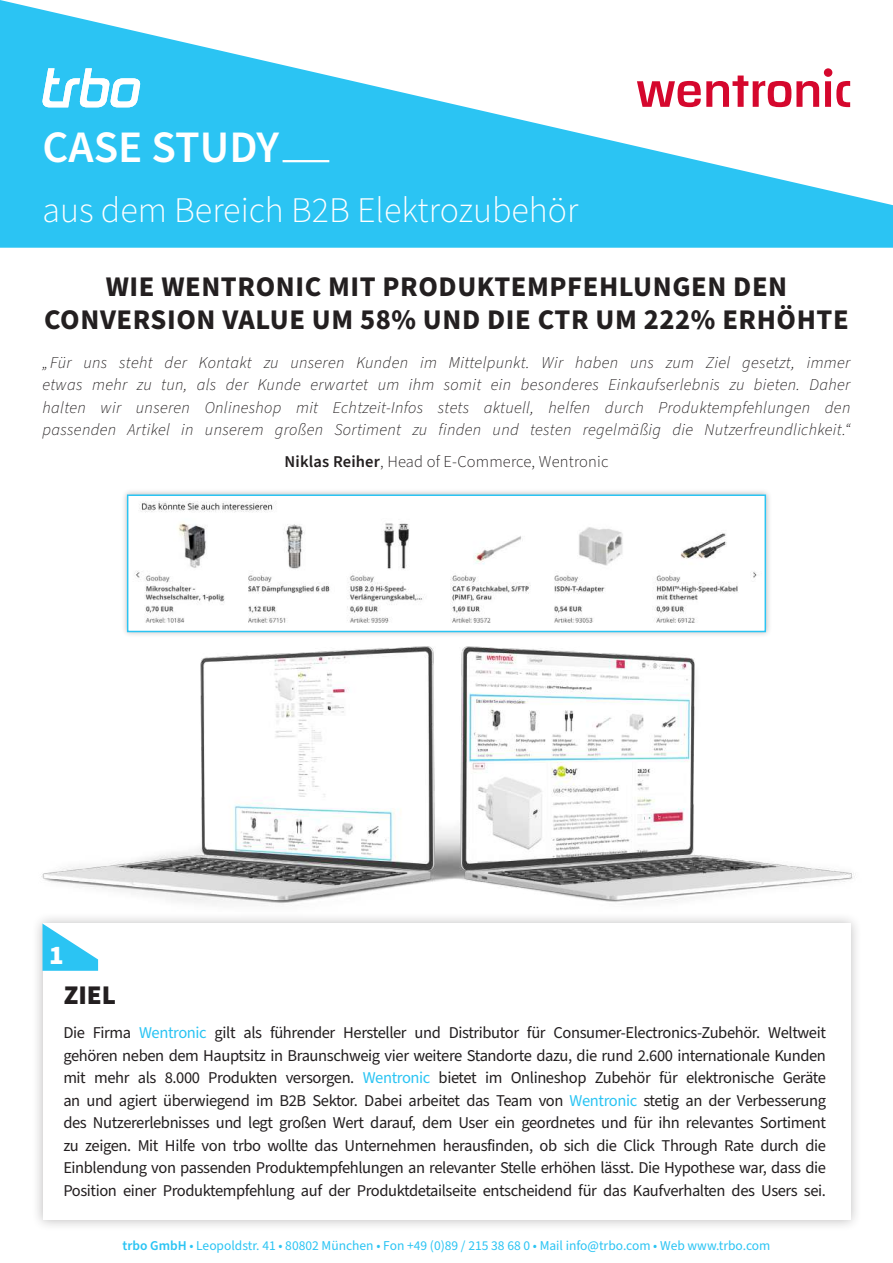
<style>
.page{position:relative;width:893px;height:1263px;background:#fff}
.page>*{position:absolute;margin:0;border:0;box-sizing:border-box;transform-origin:0 0}
.t1{font:600 45px "Source Sans Pro";color:#fff}
.t2{font:300 36px "Source Sans Pro";color:#fff}
.t3{font:700 28.5px/33px "Source Sans Pro";letter-spacing:.02em;color:#231f20;text-align:center}
.t4{font:900 27px "Source Sans Pro";color:#231f20}
.t5{font:900 27px "Source Sans Pro";color:#fff}
.t6{font:16.5px/22.5px "Source Sans Pro";letter-spacing:-.025em;color:#231f20;text-align:justify}
.t7{font:italic 300 16.5px/22.5px "Source Sans Pro";letter-spacing:.02em;color:#231f20;text-align:justify}
.t8{font:300 16.5px "Source Sans Pro";letter-spacing:.01em;color:#231f20}
.t9{font:13.5px "Source Sans Pro";color:#2bc4f3}
.s1{font-weight:600}
.s2{color:#2bc4f3}
</style>
<div class="page">
<svg style="left:0;top:0;width:893px;height:248px;fill:#2bc4f3"></svg>
<hr style="left:283px;top:160px;width:46px;height:2px;background:#fff">
<svg style="left:43px;top:68px;width:97px;height:39px"></svg>
<div style="left:31px;top:912px;width:831px;height:320px;background:#231f20;opacity:.3"></div>
<div style="left:43px;top:923px;width:807px;height:297px;background:#fff"></div>
<svg style="left:43px;top:924px;width:55px;height:47px"></svg>
<img style="left:31px;top:646px;width:831px;height:277px">
<svg style="left:637px;top:68px;width:213px;height:39px"></svg>
<div style="left:121px;top:488px;width:651px;height:150px;background:#231f20;opacity:.3"></div>
<img style="left:130px;top:497px;width:633px;height:132px">
<div style="left:127px;top:494px;width:639px;height:138px;border:2px solid #2bc4f3"></div>
<h1 class="t1" style="left:43px;top:117px;width:238px">CASE STUDY</h1>
<h2 class="t2" style="left:43px;top:186px;width:537px">aus dem Bereich B2B Elektrozubehör</h2>
<h3 class="t3" style="left:44px;top:271px;width:806px">WIE WENTRONIC MIT PRODUKTEMPFEHLUNGEN DEN<br>CONVERSION VALUE UM 58% UND DIE CTR UM 222% ERHÖHTE</h3>
<p class="t7" style="left:43px;top:351px;width:809px">„Für uns steht der Kontakt zu unseren Kunden im Mittelpunkt. Wir haben uns zum Ziel gesetzt, immer etwas mehr zu tun, als der Kunde erwartet um ihm somit ein besonderes Einkaufserlebnis zu bieten. Daher halten wir unseren Onlineshop mit Echtzeit-Infos stets aktuell, helfen durch Produktempfehlungen den passenden Artikel in unserem großen Sortiment zu finden und testen regelmäßig die Nutzerfreundlichkeit.“</p>
<p class="t8" style="left:285px;top:450px;width:325px"><span class="s1">Niklas Reiher</span>, Head of E-Commerce, Wentronic</p>
<h3 class="t5" style="left:49px;top:936px;width:16px">1</h3>
<h3 class="t4" style="left:64px;top:976px;width:54px">ZIEL</h3>
<h3 class="t4" style="left:64px;top:1005px;width:54px">ZIEL</h3>
<p class="t6" style="left:63px;top:1022px;width:764px">Die Firma <span class="s2">Wentronic</span> gilt als führender Hersteller und Distributor für Consumer-Electronics-Zubehör. Weltweit gehören neben dem Hauptsitz in Braunschweig vier weitere Standorte dazu, die rund 2.600 internationale Kunden mit mehr als 8.000 Produkten versorgen. <span class="s2">Wentronic</span> bietet im Onlineshop Zubehör für elektronische Geräte an und agiert überwiegend im B2B Sektor. Dabei arbeitet das Team von <span class="s2">Wentronic</span> stetig an der Verbesserung des Nutzererlebnisses und legt großen Wert darauf, dem User ein geordnetes und für ihn relevantes Sortiment zu zeigen. Mit Hilfe von trbo wollte das Unternehmen herausfinden, ob sich die Click Through Rate durch die Einblendung von passenden Produktempfehlungen an relevanter Stelle erhöhen lässt. Die Hypothese war, dass die Position einer Produktempfehlung auf der Produktdetailseite entscheidend für das Kaufverhalten des Users sei.</p>
<p class="t9" style="left:123px;top:1236px;width:649px"><span class="s1">trbo GmbH</span> • Leopoldstr. 41 • 80802 München • Fon +49 (0)89 / 215 38 68 0 • Mail info@trbo.com • Web www.trbo.com</p>
</div>
